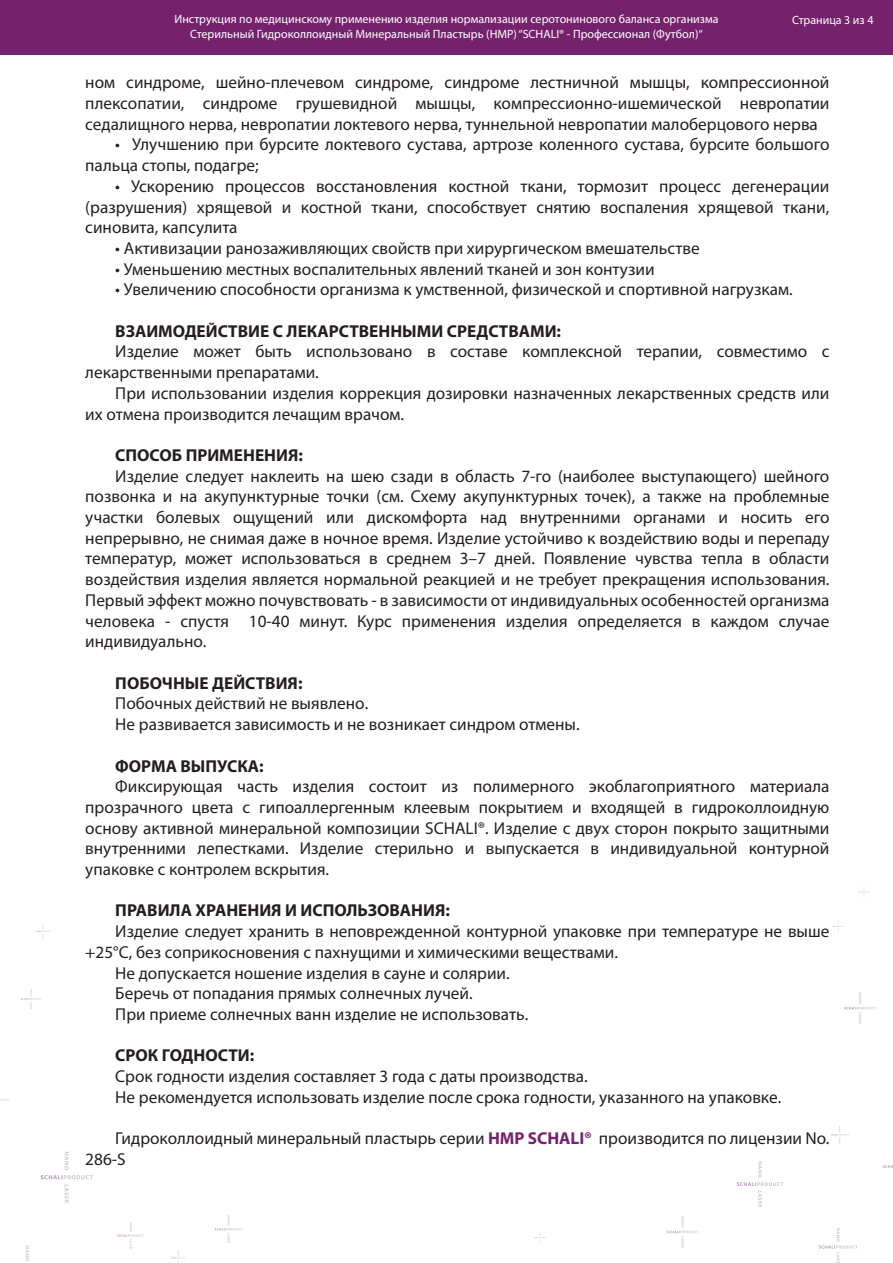
<style>
.page{position:relative;width:893px;height:1263px;background:#fff}
.page>*{position:absolute;margin:0;border:0;box-sizing:border-box;transform-origin:0 0}
.t1{font:17.25px/20.7px "Myriad Pro";color:#241f1f}
.t2{font:700 17.25px "Myriad Pro";color:#241f1f}
.t3{font:12px "Myriad Pro";color:#fff}
.s1{font-weight:700;color:#75226c}
</style>
<div class="page">
<svg style="left:41px;top:1152px;width:52px;height:51px"></svg>
<svg style="left:0;top:1099px;width:10px;height:2px"></svg>
<svg style="left:117px;top:1222px;width:27px;height:27px"></svg>
<svg style="left:171px;top:1250px;width:15px;height:13px"></svg>
<svg style="left:215px;top:1215px;width:27px;height:28px"></svg>
<svg style="left:25px;top:1246px;width:4px;height:15px"></svg>
<svg style="left:21px;top:989px;width:20px;height:20px"></svg>
<svg style="left:36px;top:924px;width:14px;height:15px"></svg>
<svg style="left:667px;top:1216px;width:31px;height:32px"></svg>
<svg style="left:737px;top:1161px;width:46px;height:46px"></svg>
<svg style="left:819px;top:1228px;width:38px;height:35px"></svg>
<svg style="left:883px;top:1165px;width:10px;height:3px"></svg>
<svg style="left:831px;top:1126px;width:18px;height:18px"></svg>
<svg style="left:534px;top:1232px;width:12px;height:11px"></svg>
<svg style="left:844px;top:992px;width:32px;height:32px"></svg>
<svg style="left:832px;top:921px;width:12px;height:11px"></svg>
<svg style="left:858px;top:887px;width:10px;height:11px"></svg>
<div style="left:0;top:0;width:893px;height:54px;background:#75226c"></div>
<p class="t3" style="left:174px;top:12px;width:546px">Инструкция по медицинскому применению изделия нормализации серотонинового баланса организма</p>
<p class="t3" style="left:792px;top:13px;width:83px">Страница 3 из 4</p>
<p class="t3" style="left:190px;top:26px;width:514px">Стерильный Гидроколлоидный Минеральный Пластырь (HMP) “SCHALI® - Профессионал (Футбол)“</p>
<p class="t1" style="left:85px;top:72px;width:746px;text-align:justify">ном синдроме, шейно-плечевом синдроме, синдроме лестничной мышцы, компрессионной плексопатии, синдроме грушевидной мышцы, компрессионно-ишемической невропатии седалищного нерва, невропатии локтевого нерва, туннельной невропатии малоберцового нерва</p>
<p class="t1" style="left:85px;top:134px;width:746px;text-indent:30px">• Улучшению при бурсите локтевого сустава, артрозе коленного сустава, бурсите большого пальца стопы, подагре;</p>
<p class="t1" style="left:85px;top:175px;width:746px;text-align:justify;text-indent:30px">• Ускорению процессов восстановления костной ткани, тормозит процесс дегенерации (разрушения) хрящевой и костной ткани, способствует снятию воспаления хрящевой ткани, синовита, капсулита</p>
<p class="t1" style="left:115px;top:237px;width:586px">• Активизации ранозаживляющих свойств при хирургическом вмешательстве</p>
<p class="t1" style="left:115px;top:258px;width:541px">• Уменьшению местных воспалительных явлений тканей и зон контузии</p>
<p class="t1" style="left:115px;top:279px;width:679px">• Увеличению способности организма к умственной, физической и спортивной нагрузкам.</p>
<p class="t2" style="left:115px;top:320px;width:447px">ВЗАИМОДЕЙСТВИЕ С ЛЕКАРСТВЕННЫМИ СРЕДСТВАМИ:</p>
<p class="t1" style="left:85px;top:341px;width:746px;text-indent:30px">Изделие может быть использовано в составе комплексной терапии, совместимо с лекарственными препаратами.</p>
<p class="t1" style="left:85px;top:382px;width:746px;text-indent:30px">При использовании изделия коррекция дозировки назначенных лекарственных средств или их отмена производится лечащим врачом.</p>
<p class="t2" style="left:115px;top:444px;width:189px">СПОСОБ ПРИМЕНЕНИЯ:</p>
<p class="t1" style="left:85px;top:465px;width:746px;text-align:justify;text-indent:30px">Изделие следует наклеить на шею сзади в область 7-го (наиболее выступающего) шейного позвонка и на акупунктурные точки (см. Схему акупунктурных точек), а также на проблемные участки болевых ощущений или дискомфорта над внутренними органами и носить его непрерывно, не снимая даже в ночное время. Изделие устойчиво к воздействию воды и перепаду температур, может использоваться в среднем 3–7 дней. Появление чувства тепла в области воздействия изделия является нормальной реакцией и не требует прекращения использования.<br>Первый эффект можно почувствовать - в зависимости от индивидуальных особенностей организма человека - спустя 10-40 минут. Курс применения изделия определяется в каждом случае индивидуально.</p>
<p class="t2" style="left:115px;top:672px;width:189px">ПОБОЧНЫЕ ДЕЙСТВИЯ:</p>
<p class="t1" style="left:115px;top:693px;width:466px">Побочных действий не выявлено.<br>Не развивается зависимость и не возникает синдром отмены.</p>
<p class="t2" style="left:115px;top:754px;width:150px">ФОРМА ВЫПУСКА:</p>
<p class="t1" style="left:85px;top:776px;width:746px;text-align:justify;text-indent:30px">Фиксирующая часть изделия состоит из полимерного экоблагоприятного материала прозрачного цвета с гипоаллергенным клеевым покрытием и входящей в гидроколлоидную основу активной минеральной композиции SCHALI®. Изделие с двух сторон покрыто защитными внутренними лепестками. Изделие стерильно и выпускается в индивидуальной контурной упаковке с контролем вскрытия.</p>
<p class="t2" style="left:115px;top:899px;width:336px">ПРАВИЛА ХРАНЕНИЯ И ИСПОЛЬЗОВАНИЯ:</p>
<p class="t1" style="left:115px;top:921px;width:716px">Изделие следует хранить в неповрежденной контурной упаковке при температуре не выше</p>
<p class="t1" style="left:85px;top:941px;width:534px">+25°С, без соприкосновения с пахнущими и химическими веществами.</p>
<p class="t1" style="left:115px;top:962px;width:396px">Не допускается ношение изделия в сауне и солярии.</p>
<p class="t1" style="left:115px;top:983px;width:359px">Беречь от попадания прямых солнечных лучей.</p>
<p class="t1" style="left:115px;top:1003px;width:414px">При приеме солнечных ванн изделие не использовать.</p>
<p class="t2" style="left:115px;top:1044px;width:140px">СРОК ГОДНОСТИ:</p>
<p class="t1" style="left:115px;top:1065px;width:667px">Срок годности изделия составляет 3 года с даты производства.<br>Не рекомендуется использовать изделие после срока годности, указанного на упаковке.</p>
<p class="t1" style="left:85px;top:1128px;width:746px;text-indent:30px">Гидроколлоидный минеральный пластырь серии <span class="s1">HMP SCHALI®</span> производится по лицензии No.<br>286-S</p>
</div>
